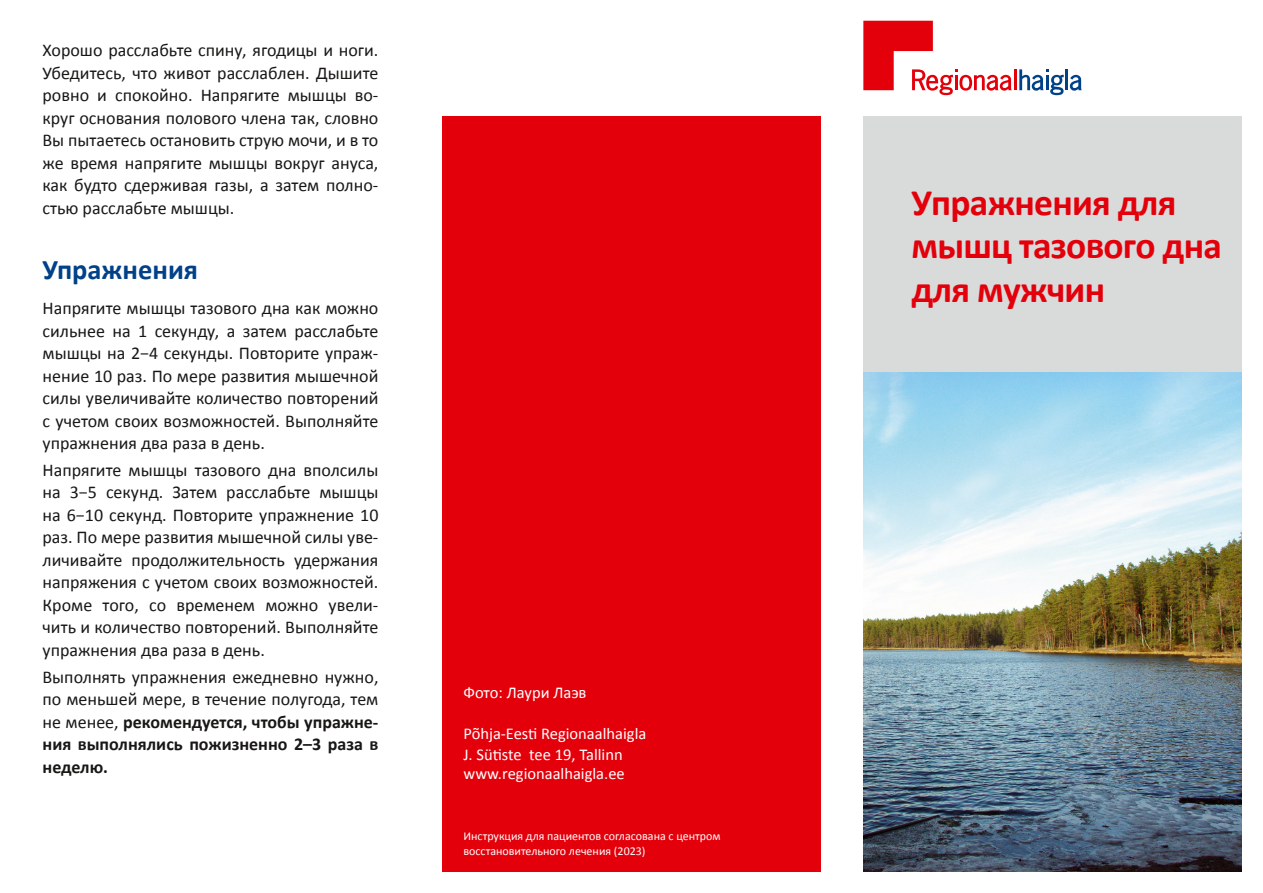
<style>
.page{position:relative;width:1263px;height:893px;background:#fff}
.page>*{position:absolute;margin:0;border:0;box-sizing:border-box;transform-origin:0 0}
.t1{font:700 37.5px/43.5px "Calibri";letter-spacing:-.02em;color:#e3000b}
.t2{font:700 28.5px "Calibri";color:#004188}
.t3{font:18px/22.5px "Calibri";color:#181716;text-align:justify}
.t4{font:16.5px/20.4px "Calibri";color:#fff}
.t5{font:12px/14.4px "Calibri";color:#fff}
.s1{font-weight:700}
</style>
<div class="page">
<div style="left:442px;top:116px;width:379px;height:756px;background:#e3000b"></div>
<img style="left:863px;top:372px;width:379px;height:500px">
<svg style="left:1019px;top:69px;width:45px;height:26px"></svg>
<hr style="left:1065px;top:69px;width:3px;height:21px;background:#004188">
<svg style="left:1070px;top:75px;width:12px;height:16px"></svg>
<hr style="left:1014px;top:69px;width:3px;height:21px;background:#e3000b">
<svg style="left:863px;top:21px;width:149px;height:74px"></svg>
<div style="left:863px;top:116px;width:379px;height:256px;background:#d9dada"></div>
<p class="t3" style="left:43px;top:38px;width:337px">Хорошо расслабьте спину, ягодицы и ноги.<br>Убедитесь, что живот расслаблен. Дышите ровно и спокойно. Напрягите мышцы во&shy;круг основания полового члена так, словно Bы пытаетесь остановить струю мочи, и в то же время напрягите мышцы вокруг ануса, как будто сдерживая газы, а затем полно&shy;стью расслабьте мышцы.</p>
<h2 class="t2" style="left:43px;top:249px;width:157px">Упражнения</h2>
<p class="t3" style="left:43px;top:296px;width:337px">Напрягите мышцы тазового дна как можно сильнее на 1 секунду, а затем расслабьте мышцы на 2−4 секунды. Повторите упраж&shy;нение 10 раз. По мере развития мышечной силы увеличивайте количество повторений с учетом своих возможностей. Выполняйте упражнения два раза в день.</p>
<p class="t3" style="left:43px;top:458px;width:337px">Напрягите мышцы тазового дна вполсилы на 3−5 секунд. Затем расслабьте мышцы на 6−10 секунд. Повторите упражнение 10 раз. По мере развития мышечной силы уве&shy;личивайте продолжительность удержания напряжения с учетом своих возможностей.<br>Кроме того, со временем можно увели&shy;чить и количество повторений. Выполняйте упражнения два раза в день.</p>
<p class="t3" style="left:43px;top:664px;width:337px">Выполнять упражнения ежедневно нужно, по меньшей мере, в течение полугода, тем не менее, <span class="s1">рекомендуется, чтобы упражне&shy;ния выполнялись пожизненно 2–3 раза в неделю.</span></p>
<p class="t4" style="left:463px;top:681px;width:125px">Фото: Лаури Лаэв</p>
<p class="t4" style="left:463px;top:722px;width:184px">Põhja-Eesti Regionaalhaigla<br>J. Sütiste tee 19, Tallinn www.regionaalhaigla.ee</p>
<p class="t5" style="left:463px;top:829px;width:258px">Инструкция для пациентов согласована с центром восстановительного лечения (2023)</p>
<h1 class="t1" style="left:911px;top:179px;width:312px">Упражнения для мышц тазового дна для мужчин</h1>
</div>
